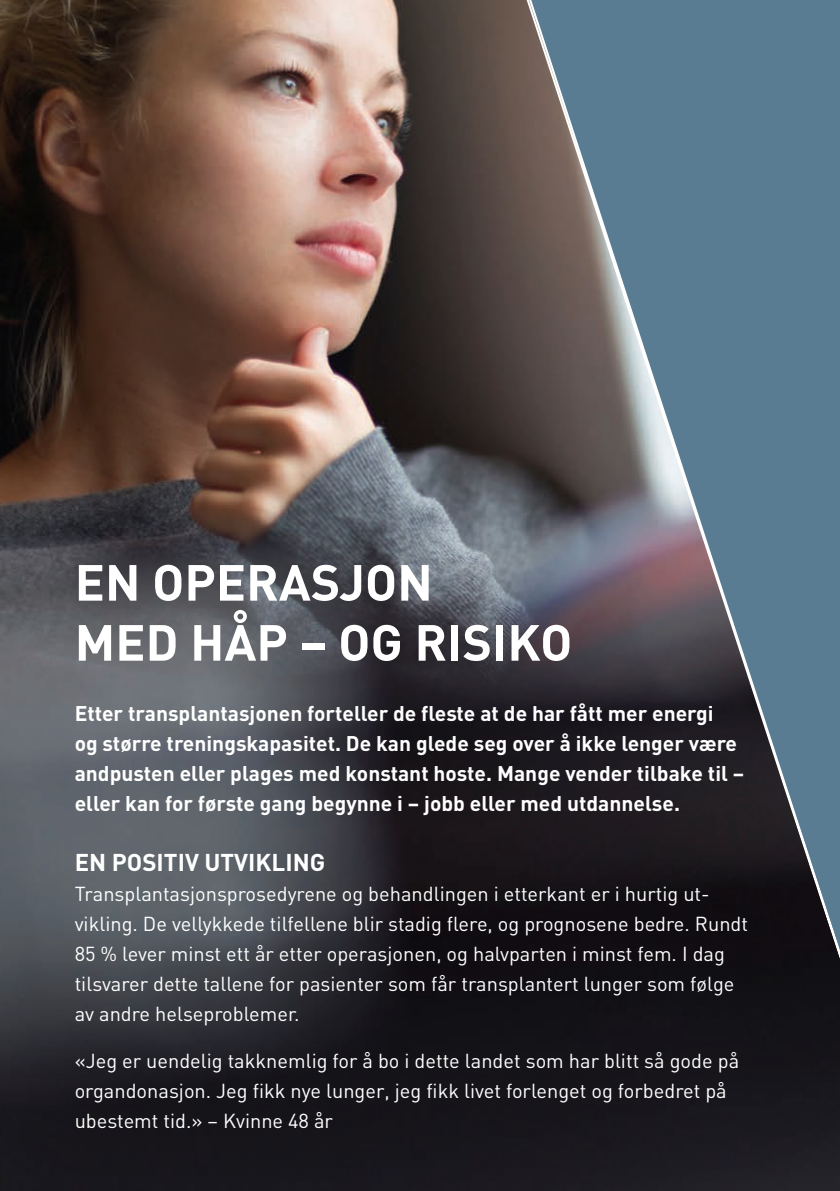
<style>
.page{position:relative;width:840px;height:1191px;background:#fff}
.page>*{position:absolute;margin:0;border:0;box-sizing:border-box;transform-origin:0 0}
.t1{font:700 50px/60px "DIN";color:#fff}
.t2{font:700 24px "DIN";color:#fff}
.t3{font:700 21px/30px "DIN";color:#fff}
.t4{font:20px/30px "DIN";color:#fff}
</style>
<div class="page">
<img style="left:0;top:0;width:505px;height:1191px">
<svg style="left:505px;top:0;width:334px;height:1191px"></svg>
<h1 class="t1" style="left:75px;top:550px;width:499px">EN OPERASJON<br>MED HÅP – OG RISIKO</h1>
<p class="t3" style="left:75px;top:697px;width:670px">Etter transplantasjonen forteller de fleste at de har fått mer energi<br>og større treningskapasitet. De kan glede seg over å ikke lenger være andpusten eller plages med konstant hoste. Mange vender tilbake til – eller kan for første gang begynne i – jobb eller med utdannelse.</p>
<p class="t2" style="left:75px;top:846px;width:252px">EN POSITIV UTVIKLING</p>
<p class="t4" style="left:75px;top:878px;width:674px">Transplantasjonsprosedyrene og behandlingen i etterkant er i hurtig ut&shy;vikling. De vellykkede tilfellene blir stadig flere, og prognosene bedre. Rundt 85 % lever minst ett år etter operasjonen, og halvparten i minst fem. I dag tilsvarer dette tallene for pasienter som får transplantert lunger som følge av andre helseproblemer.</p>
<p class="t4" style="left:75px;top:1045px;width:665px">«Jeg er uendelig takknemlig for å bo i dette landet som har blitt så gode på organdonasjon. Jeg fikk nye lunger, jeg fikk livet forlenget og forbedret på ubestemt tid.» – Kvinne 48 år</p>
</div>
